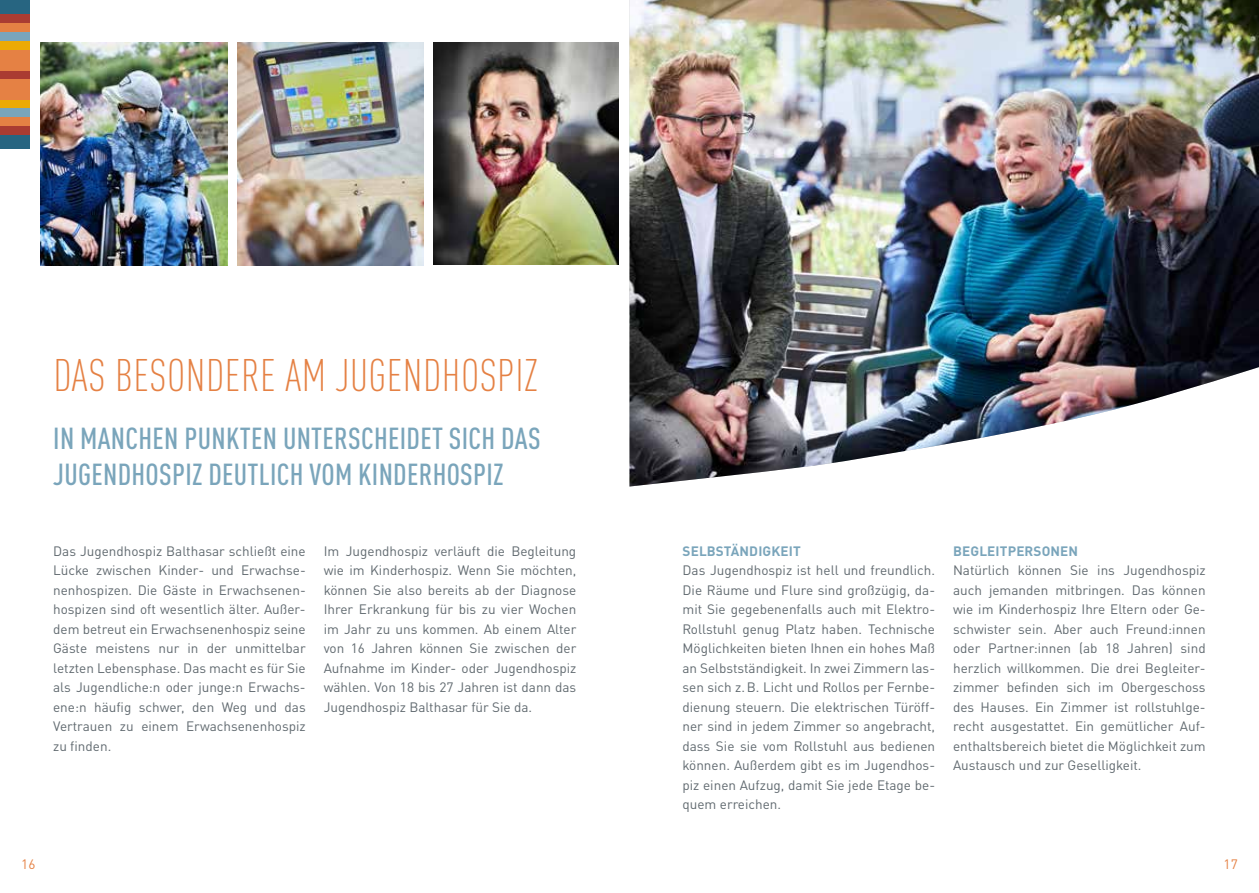
<style>
.page{position:relative;width:1259px;height:893px;background:#fff}
.page>*{position:absolute;margin:0;border:0;box-sizing:border-box;transform-origin:0 0}
.t1{font:300 condensed 45px "DIN Pro";letter-spacing:.01em;color:#e58144}
.t2{font:500 condensed 30px/36px "DIN Pro";letter-spacing:.01em;color:#7aa5bb}
.t3{font:13.5px/19.5px "DIN Pro";color:#60696f;text-align:justify}
.t4{font:700 13.5px "DIN Pro";letter-spacing:.01em;color:#7aa5bb}
.t5{font:13.5px "DIN Pro";color:#e58144}
</style>
<div class="page">
<div style="left:0;top:0;width:30px;height:14px;background:#276581"></div>
<div style="left:0;top:14px;width:30px;height:9px;background:#aa3c32"></div>
<div style="left:0;top:23px;width:30px;height:9px;background:#e58144"></div>
<div style="left:0;top:32px;width:30px;height:9px;background:#7aa5bb"></div>
<div style="left:0;top:41px;width:30px;height:9px;background:#ecaa05"></div>
<div style="left:0;top:70px;width:30px;height:9px;background:#aa3c32"></div>
<div style="left:0;top:99px;width:30px;height:9px;background:#ecaa05"></div>
<div style="left:0;top:108px;width:30px;height:9px;background:#7aa5bb"></div>
<div style="left:0;top:117px;width:30px;height:9px;background:#e58144"></div>
<div style="left:0;top:126px;width:30px;height:9px;background:#aa3c32"></div>
<div style="left:0;top:135px;width:30px;height:14px;background:#276581"></div>
<div style="left:0;top:50px;width:30px;height:20px;background:#e58144"></div>
<div style="left:0;top:79px;width:30px;height:20px;background:#e58144"></div>
<img style="left:434px;top:43px;width:185px;height:222px">
<img style="left:40px;top:43px;width:187px;height:222px">
<img style="left:238px;top:43px;width:185px;height:222px">
<img style="left:629px;top:0;width:630px;height:486px">
<h1 class="t1" style="left:53px;top:345px;width:486px">DAS BESONDERE AM JUGENDHOSPIZ</h1>
<h2 class="t2" style="left:53px;top:418px;width:489px">IN MANCHEN PUNKTEN UNTERSCHEIDET SICH DAS<br>JUGENDHOSPIZ DEUTLICH VOM KINDERHOSPIZ</h2>
<p class="t3" style="left:53px;top:540px;width:254px">Das Jugendhospiz Balthasar schließt eine Lücke zwischen Kinder- und Erwachse&shy;nenhospizen. Die Gäste in Erwachsenen&shy;hospizen sind oft wesentlich älter. Außer&shy;dem betreut ein Erwachsenenhospiz seine Gäste meistens nur in der unmittelbar letzten Lebensphase. Das macht es für Sie als Jugendliche:n oder junge:n Erwachs&shy;ene:n häufig schwer, den Weg und das Vertrauen zu einem Erwachsenenhospiz zu finden.</p>
<p class="t3" style="left:324px;top:540px;width:254px">Im Jugendhospiz verläuft die Begleitung wie im Kinderhospiz. Wenn Sie möchten, können Sie also bereits ab der Diagnose Ihrer Erkrankung für bis zu vier Wochen im Jahr zu uns kommen. Ab einem Alter von 16 Jahren können Sie zwischen der Aufnahme im Kinder- oder Jugendhospiz wählen. Von 18 bis 27 Jahren ist dann das Jugendhospiz Balthasar für Sie da.</p>
<p class="t4" style="left:682px;top:540px;width:120px">SELBSTÄNDIGKEIT</p>
<p class="t3" style="left:682px;top:560px;width:254px">Das Jugendhospiz ist hell und freundlich.<br>Die Räume und Flure sind großzügig, da&shy;mit Sie gegebenenfalls auch mit Elektro-Rollstuhl genug Platz haben. Technische Möglichkeiten bieten Ihnen ein hohes Maß an Selbstständigkeit. In zwei Zimmern las&shy;sen sich z.B. Licht und Rollos per Fernbe&shy;dienung steuern. Die elektrischen Türöff&shy;ner sind in jedem Zimmer so angebracht, dass Sie sie vom Rollstuhl aus bedienen können. Außerdem gibt es im Jugendhos&shy;piz einen Aufzug, damit Sie jede Etage be&shy;quem erreichen.</p>
<p class="t4" style="left:953px;top:540px;width:127px">BEGLEITPERSONEN</p>
<p class="t3" style="left:953px;top:560px;width:254px">Natürlich können Sie ins Jugendhospiz auch jemanden mitbringen. Das können wie im Kinderhospiz Ihre Eltern oder Ge&shy;schwister sein. Aber auch Freund:innen oder Partner:innen (ab 18 Jahren) sind herzlich willkommen. Die drei Begleiter&shy;zimmer befinden sich im Obergeschoss des Hauses. Ein Zimmer ist rollstuhlge&shy;recht ausgestattet. Ein gemütlicher Auf&shy;enthaltsbereich bietet die Möglichkeit zum Austausch und zur Geselligkeit.</p>
<p class="t5" style="left:21px;top:854px;width:16px">16</p>
<p class="t5" style="left:1223px;top:854px;width:16px">17</p>
</div>
